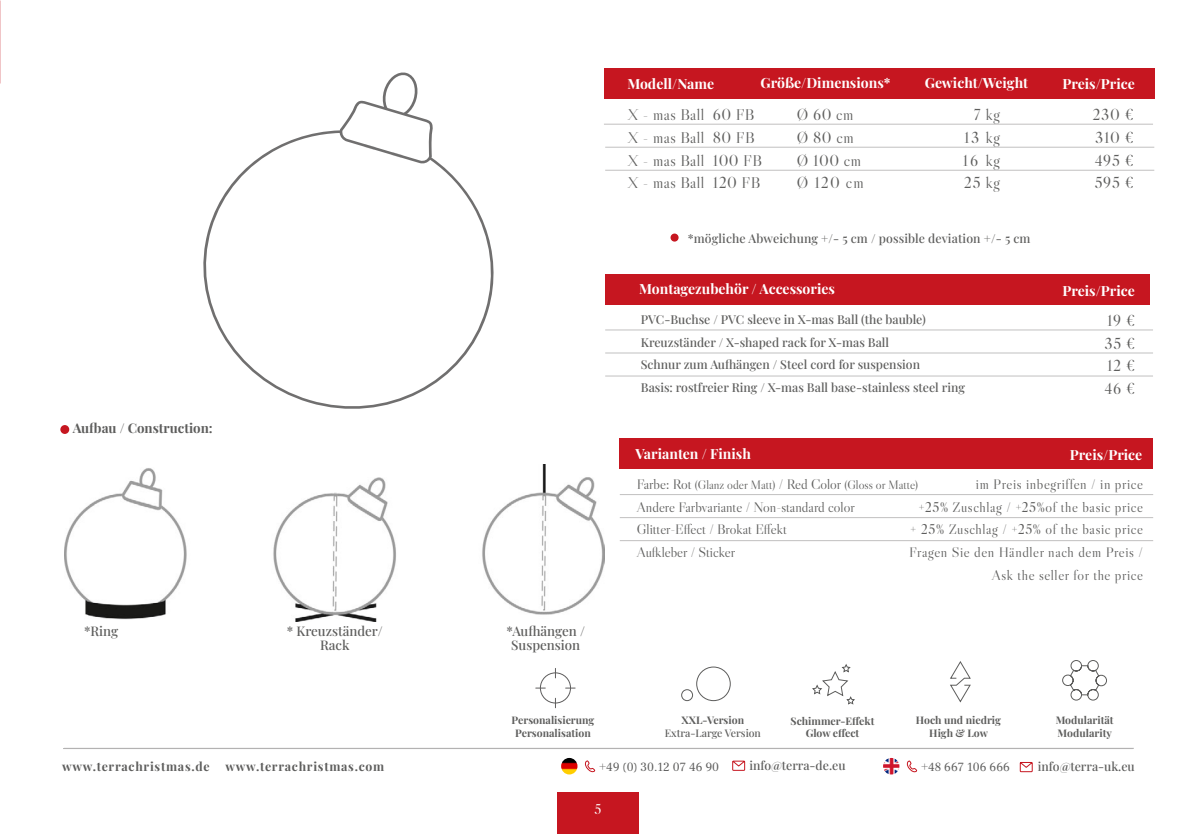
<style>
.page{position:relative;width:1196px;height:834px;background:#fff}
.page>*{position:absolute;margin:0;border:0;box-sizing:border-box;transform-origin:0 0}
.t1{font:15.75px/22.8px "Libre Caslon Display";letter-spacing:.025em;color:#5d5d5c;text-align:justify}
.t2{font:14px/22.8px "Libre Caslon Display";letter-spacing:.04em;color:#5d5d5c;text-align:right}
.t3{font:700 14px "Playfair Display";color:#fff}
.t4{font:14px/22.8px "Libre Caslon Display";color:#5d5d5c}
.t5{font:14px "Libre Caslon Display";color:#fff}
.t6{font:500 13.3px/14px "Playfair Display";color:#5d5d5c;text-align:center}
.t7{font:700 13.3px "Playfair Display";color:#5d5d5c}
.t8{font:500 12.25px/22.8px "Playfair Display";color:#5d5d5c}
.t9{font:12.25px "Libre Caslon Display";color:#5d5d5c}
.t10{font:700 12.25px "Playfair Display";letter-spacing:.06em;color:#5d5d5c}
.t11{font:12.25px "Frank Ruhl Libre";color:#5d5d5c}
.t12{font:700 10.5px/12.6px "Playfair Display";color:#5d5d5c;text-align:center}
.t13{font:500 10.5px "Playfair Display";color:#5d5d5c}
.s1{font-size:14px}
.s2{font-family:"Playfair Display";font-weight:500}
</style>
<div class="page">
<div style="left:557px;top:792px;width:81px;height:41px;background:#c61620"></div>
<svg style="left:1062px;top:660px;width:45px;height:40px"></svg>
<hr style="left:63px;top:748px;width:1069px;height:1px;background:#b3b2b2">
<svg style="left:812px;top:664px;width:43px;height:41px"></svg>
<svg style="left:681px;top:666px;width:50px;height:35px"></svg>
<svg style="left:950px;top:661px;width:21px;height:42px"></svg>
<div style="left:540px;top:672px;width:31px;height:31px;border:1px solid #5e5d5d;border-radius:50%"></div>
<svg style="left:203px;top:72px;width:291px;height:337px"></svg>
<div style="left:604px;top:68px;width:550px;height:30px;background:#c61620"></div>
<hr style="left:604px;top:124px;width:549px;height:1px;background:#c1c0c0">
<hr style="left:605px;top:170px;width:549px;height:1px;background:#c1c0c0">
<hr style="left:605px;top:147px;width:549px;height:1px;background:#c1c0c0">
<div style="left:670px;top:233px;width:8px;height:8px;background:#c61620;border-radius:50%"></div>
<hr style="left:605px;top:329px;width:548px;height:1px;background:#c1c0c0">
<hr style="left:605px;top:375px;width:548px;height:1px;background:#c1c0c0">
<hr style="left:605px;top:352px;width:548px;height:1px;background:#c1c0c0">
<div style="left:605px;top:273px;width:544px;height:31px;background:#c61620"></div>
<hr style="left:620px;top:494px;width:533px;height:1px;background:#c1c0c0">
<hr style="left:620px;top:540px;width:533px;height:1px;background:#c1c0c0">
<hr style="left:620px;top:517px;width:533px;height:1px;background:#c1c0c0">
<div style="left:620px;top:438px;width:533px;height:31px;background:#c61620"></div>
<div style="left:60px;top:425px;width:9px;height:9px;background:#c61620;border-radius:50%"></div>
<hr style="left:64px;top:747px;width:1069px;height:1px;background:#b3b2b2">
<svg style="left:1019px;top:762px;width:13px;height:10px"></svg>
<svg style="left:906px;top:760px;width:11px;height:12px"></svg>
<svg style="left:732px;top:760px;width:13px;height:10px"></svg>
<svg style="left:585px;top:760px;width:10px;height:12px"></svg>
<img style="left:883px;top:757px;width:16px;height:17px;border-radius:8px">
<img style="left:561px;top:757px;width:16px;height:17px;border-radius:8px">
<img style="left:65px;top:464px;width:539px;height:157px">
<p class="t7" style="left:73px;top:418px;width:141px">Aufbau / Construction:</p>
<p class="t6" style="left:84px;top:622px;width:36px">*Ring</p>
<p class="t6" style="left:287px;top:622px;width:97px">* Kreuzständer/<br>Rack</p>
<p class="t6" style="left:506px;top:622px;width:80px">*Aufhängen /<br>Suspension</p>
<p class="t3" style="left:760px;top:72px;width:132px">Größe/Dimensions*</p>
<p class="t3" style="left:627px;top:72px;width:88px">Modell/Name</p>
<p class="t3" style="left:924px;top:72px;width:105px">Gewicht/Weight</p>
<p class="t3" style="left:1062px;top:72px;width:74px">Preis/Price</p>
<p class="t1" style="left:627px;top:103px;width:136px;text-align:left">X - mas Ball 60 FB<br>X - mas Ball 80 FB<br>X - mas Ball 100 FB<br>X - mas Ball 120 FB</p>
<p class="t1" style="left:797px;top:103px;width:68px;text-align:left">Ø 60 cm<br>Ø 80 cm<br>Ø 100 cm<br>Ø 120 cm</p>
<p class="t1" style="left:962px;top:103px;width:39px;text-indent:11px">7 kg 13 kg 16 kg 25 kg</p>
<p class="t1" style="left:1092px;top:103px;width:43px">230 € 310 € 495 € 595 €</p>
<p class="t8" style="left:687px;top:226px;width:344px">*mögliche Abweichung +/- 5 cm / possible deviation +/- 5 cm</p>
<p class="t3" style="left:639px;top:278px;width:197px">Montagezubehör / Accessories</p>
<p class="t3" style="left:1062px;top:279px;width:74px">Preis/Price</p>
<p class="t8" style="left:641px;top:307px;width:325px">PVC-Buchse / PVC sleeve in X-mas Ball (the bauble)<br>Kreuzständer / X-shaped rack for X-mas Ball<br>Schnur zum Aufhängen / Steel cord for suspension<br>Basis: rostfreier Ring / X-mas Ball base-stainless steel ring</p>
<p class="t1" style="left:1104px;top:309px;width:32px">19 € 35 € 12 € 46 €</p>
<p class="t3" style="left:635px;top:442px;width:117px">Varianten / Finish</p>
<p class="t3" style="left:1070px;top:444px;width:74px">Preis/Price</p>
<p class="t2" style="left:909px;top:472px;width:235px">im Preis inbegriffen / in price<br>+25% Zuschlag / +25%of the basic price + 25% Zuschlag / +25% of the basic price Fragen Sie den Händler nach dem Preis / Ask the seller for the price</p>
<p class="t9" style="left:636px;top:477px;width:283px"><span class="s1">Farbe: Rot</span> (Glanz oder Matt) <span class="s1">/ Red Color</span> (Gloss or Matte)</p>
<p class="t4" style="left:636px;top:495px;width:219px">Andere Farbvariante / Non-standard color<br>Glitter-Effect / Brokat Effekt<br>Aufkleber / Sticker</p>
<p class="t12" style="left:511px;top:712px;width:84px">Personalisierung<br>Personalisation</p>
<p class="t12" style="left:1055px;top:713px;width:59px;text-align:left">Modularität<br>Modularity</p>
<p class="t12" style="left:681px;top:713px;width:64px">XXL-Version</p>
<p class="t13" style="left:664px;top:724px;width:98px">Extra-Large Version</p>
<p class="t12" style="left:916px;top:713px;width:87px">Hoch und niedrig<br>High &amp; Low</p>
<p class="t12" style="left:790px;top:713px;width:85px">Schimmer-Effekt<br>Glow effect</p>
<p class="t10" style="left:62px;top:756px;width:149px">www.terrachristmas.de</p>
<p class="t10" style="left:225px;top:756px;width:160px">www.terrachristmas.com</p>
<p class="t11" style="left:599px;top:759px;width:122px"><span class="s2">+</span>49 (0) 30.12 07 46 90</p>
<p class="t8" style="left:749px;top:753px;width:98px">info@terra-de.eu</p>
<p class="t11" style="left:921px;top:759px;width:90px"><span class="s2">+</span>48 667 106 666</p>
<p class="t8" style="left:1037px;top:753px;width:98px">info@terra-uk.eu</p>
<p class="t5" style="left:594px;top:799px;width:8px">5</p>
</div>
